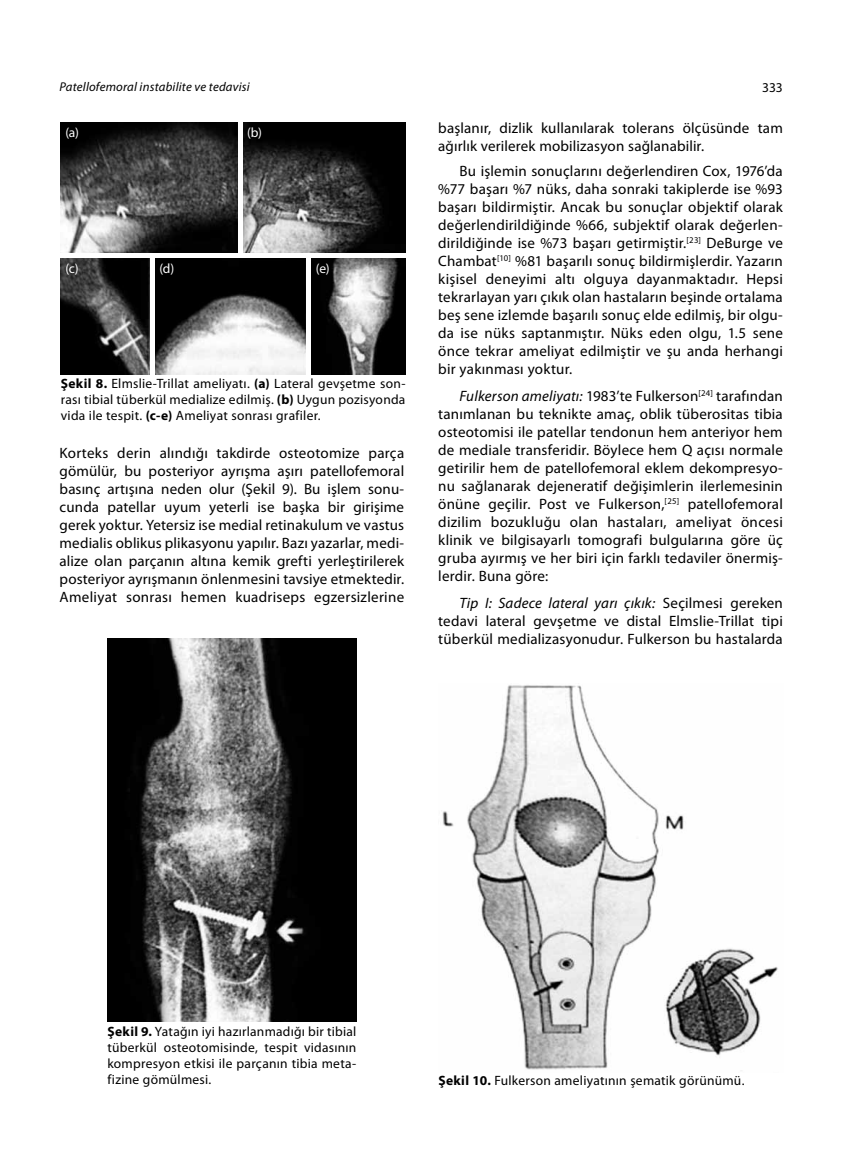
<style>
.page{position:relative;width:851px;height:1149px;background:#fff}
.page>*{position:absolute;margin:0;border:0;box-sizing:border-box;transform-origin:0 0}
.t1{font:15px/18px "Myriad Pro";letter-spacing:.015em;color:#000;text-align:justify}
.t2{font:13.5px/16.2px "Myriad Pro";letter-spacing:.02em;color:#000;text-align:justify}
.t3{font:13.5px "Myriad Pro";color:#fff}
.t4{font:italic 12.75px "Myriad Pro";letter-spacing:.015em;color:#000}
.s1{font-weight:700}
.s2{font-style:italic}
</style>
<div class="page">
<img style="left:61px;top:122px;width:344px;height:252px">
<hr style="left:60px;top:253px;width:347px;height:4px;background:#fff">
<hr style="left:150px;top:256px;width:4px;height:119px;background:#fff">
<hr style="left:238px;top:121px;width:4px;height:133px;background:#fff">
<div style="left:306px;top:256px;width:5px;height:119px;background:#fff"></div>
<img style="left:107px;top:638px;width:249px;height:382px">
<img style="left:442px;top:685px;width:336px;height:386px">
<p class="t4" style="left:60px;top:79px;width:192px">Patellofemoral instabilite ve tedavisi</p>
<p class="t2" style="left:762px;top:79px;width:22px">333</p>
<p class="t3" style="left:65px;top:124px;width:15px">(a)</p>
<p class="t3" style="left:247px;top:124px;width:17px">(b)</p>
<p class="t3" style="left:65px;top:259px;width:15px">(c)</p>
<p class="t3" style="left:159px;top:259px;width:16px">(d)</p>
<p class="t3" style="left:316px;top:259px;width:15px">(e)</p>
<p class="t2" style="left:61px;top:375px;width:346px"><span class="s1">Şekil 8.</span> Elmslie-Trillat ameliyatı. <span class="s1">(a)</span> Lateral gevşetme son&shy;rası tibial tüberkül medialize edilmiş. <span class="s1">(b)</span> Uygun pozisyonda vida ile tespit. <span class="s1">(c-e)</span> Ameliyat sonrası grafiler.</p>
<p class="t1" style="left:60px;top:443px;width:346px">Korteks derin alındığı takdirde osteotomize parça gömülür, bu posteriyor ayrışma aşırı patellofemoral basınç artışına neden olur (Şekil 9). Bu işlem sonu&shy;cunda patellar uyum yeterli ise başka bir girişime gerek yoktur. Yetersiz ise medial retinakulum ve vastus medialis oblikus plikasyonu yapılır. Bazı yazarlar, medi&shy;alize olan parçanın altına kemik grefti yerleştirilerek posteriyor ayrışmanın önlenmesini tavsiye etmektedir.<br>Ameliyat sonrası hemen kuadriseps egzersizlerine</p>
<p class="t1" style="left:438px;top:118px;width:346px">başlanır, dizlik kullanılarak tolerans ölçüsünde tam ağırlık verilerek mobilizasyon sağlanabilir.</p>
<p class="t1" style="left:438px;top:162px;width:346px;text-indent:21px">Bu işlemin sonuçlarını değerlendiren Cox, 1976’da %77 başarı %7 nüks, daha sonraki takiplerde ise %93 başarı bildirmiştir. Ancak bu sonuçlar objektif olarak değerlendirildiğinde %66, subjektif olarak değerlen&shy;dirildiğinde ise %73 başarı getirmiştir.<sup>[23]</sup> DeBurge ve Chambat<sup>[10]</sup> %81 başarılı sonuç bildirmişlerdir. Yazarın kişisel deneyimi altı olguya dayanmaktadır. Hepsi tekrarlayan yarı çıkık olan hastaların beşinde ortalama beş sene izlemde başarılı sonuç elde edilmiş, bir olgu&shy;da ise nüks saptanmıştır. Nüks eden olgu, 1.5 sene önce tekrar ameliyat edilmiştir ve şu anda herhangi bir yakınması yoktur.</p>
<p class="t1" style="left:438px;top:386px;width:346px;text-indent:21px"><span class="s2">Fulkerson ameliyatı:</span> 1983’te Fulkerson<sup>[24]</sup> tarafından tanımlanan bu teknikte amaç, oblik tüberositas tibia osteotomisi ile patellar tendonun hem anteriyor hem de mediale transferidir. Böylece hem Q açısı normale getirilir hem de patellofemoral eklem dekompresyo&shy;nu sağlanarak dejeneratif değişimlerin ilerlemesinin önüne geçilir. Post ve Fulkerson,<sup>[25]</sup> patellofemoral dizilim bozukluğu olan hastaları, ameliyat öncesi klinik ve bilgisayarlı tomografi bulgularına göre üç gruba ayırmış ve her biri için farklı tedaviler önermiş&shy;lerdir. Buna göre:</p>
<p class="t1" style="left:438px;top:593px;width:346px;text-indent:21px"><span class="s2">Tip I: Sadece lateral yarı çıkık:</span> Seçilmesi gereken tedavi lateral gevşetme ve distal Elmslie-Trillat tipi tüberkül medializasyonudur. Fulkerson bu hastalarda</p>
<p class="t2" style="left:107px;top:1022px;width:250px"><span class="s1">Şekil 9.</span> Yatağın iyi hazırlanmadığı bir tibial tüberkül osteotomisinde, tespit vidasının kompresyon etkisi ile parçanın tibia meta&shy;fizine gömülmesi.</p>
<p class="t2" style="left:438px;top:1071px;width:307px"><span class="s1">Şekil 10.</span> Fulkerson ameliyatının şematik görünümü.</p>
</div>
